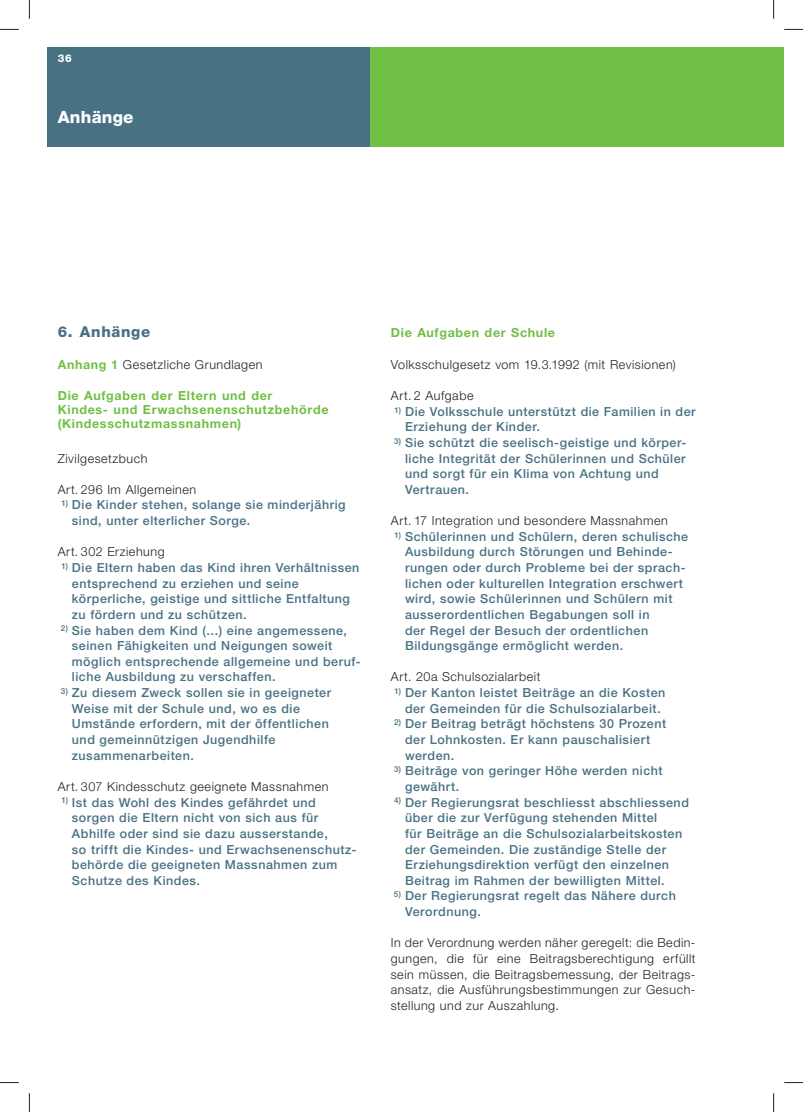
<style>
.page{position:relative;width:803px;height:1112px;background:#fff}
.page>*{position:absolute;margin:0;border:0;box-sizing:border-box;transform-origin:0 0}
.t1{font:800 16.88px "Helvetica Neue LT Std";letter-spacing:.015em;color:#fff}
.t2{font:800 15px "Helvetica Neue LT Std";letter-spacing:.045em;color:#487184}
.t3{font:500 12.5px/15.6px "Helvetica Neue LT Std";letter-spacing:.045em;color:#487184}
.t4{font:300 12.5px/15.6px "Helvetica Neue LT Std";letter-spacing:.04em;color:#231f20;text-align:justify}
.t5{font:700 12.5px/13.8px "Helvetica Neue LT Std";letter-spacing:.055em;color:#71bf44}
.t6{font:800 10.62px "Helvetica Neue LT Std";color:#fff}
.s1{font-weight:700;color:#71bf44}
</style>
<div class="page">
<svg style="left:0;top:29px;width:19px;height:1px"></svg>
<svg style="left:784px;top:29px;width:19px;height:1px"></svg>
<svg style="left:0;top:1082px;width:19px;height:1px"></svg>
<svg style="left:784px;top:1082px;width:19px;height:1px"></svg>
<svg style="left:29px;top:0;width:1px;height:19px"></svg>
<svg style="left:29px;top:1093px;width:1px;height:18px"></svg>
<svg style="left:773px;top:0;width:1px;height:19px"></svg>
<svg style="left:773px;top:1093px;width:1px;height:18px"></svg>
<div style="left:370px;top:47px;width:414px;height:99px;background:#71bf44"></div>
<div style="left:47px;top:47px;width:323px;height:99px;background:#487184"></div>
<p class="t6" style="left:58px;top:55px;width:15px">36</p>
<p class="t1" style="left:58px;top:111px;width:77px">Anhänge</p>
<p class="t2" style="left:58px;top:326px;width:94px">6. Anhänge</p>
<p class="t4" style="left:58px;top:356px;width:206px"><span class="s1">Anhang 1</span> Gesetzliche Grundlagen</p>
<p class="t5" style="left:58px;top:389px;width:272px">Die Aufgaben der Eltern und der<br>Kindes- und Erwachsenenschutzbehörde (Kindesschutzmassnahmen)</p>
<p class="t4" style="left:58px;top:450px;width:91px">Zivilgesetzbuch</p>
<p class="t4" style="left:58px;top:481px;width:140px">Art. 296 Im Allgemeinen</p>
<p class="t3" style="left:72px;top:498px;width:275px;text-indent:-11px"><sup>1)</sup> Die Kinder stehen, solange sie minderjährig sind, unter elterlicher Sorge.</p>
<p class="t4" style="left:58px;top:544px;width:108px">Art. 302 Erziehung</p>
<p class="t3" style="left:72px;top:560px;width:289px;text-indent:-11px"><sup>1)</sup> Die Eltern haben das Kind ihren Verhältnissen entsprechend zu erziehen und seine körperliche, geistige und sittliche Entfaltung zu fördern und zu schützen.</p>
<p class="t3" style="left:72px;top:623px;width:290px;text-indent:-11px"><sup>2)</sup> Sie haben dem Kind (…) eine angemessene, seinen Fähigkeiten und Neigungen soweit möglich entsprechende allgemeine und beruf&shy;liche Ausbildung zu verschaffen.</p>
<p class="t3" style="left:72px;top:685px;width:261px;text-indent:-11px"><sup>3)</sup> Zu diesem Zweck sollen sie in geeigneter Weise mit der Schule und, wo es die Umstände erfordern, mit der öffentlichen und gemeinnützigen Jugendhilfe zusammenarbeiten.</p>
<p class="t4" style="left:58px;top:778px;width:272px">Art. 307 Kindesschutz geeignete Massnahmen</p>
<p class="t3" style="left:72px;top:795px;width:286px;text-indent:-11px"><sup>1)</sup> Ist das Wohl des Kindes gefährdet und sorgen die Eltern nicht von sich aus für Abhilfe oder sind sie dazu ausserstande,<br>so trifft die Kindes- und Erwachsenenschutz&shy;behörde die geeigneten Massnahmen zum Schutze des Kindes.</p>
<p class="t5" style="left:391px;top:326px;width:166px">Die Aufgaben der Schule</p>
<p class="t4" style="left:391px;top:356px;width:287px">Volksschulgesetz vom 19.3.1992 (mit Revisionen)</p>
<p class="t4" style="left:391px;top:388px;width:84px">Art. 2 Aufgabe</p>
<p class="t3" style="left:405px;top:404px;width:292px;text-indent:-11px"><sup>1)</sup> Die Volksschule unterstützt die Familien in der<br>Erziehung der Kinder.</p>
<p class="t3" style="left:405px;top:435px;width:283px;text-indent:-11px"><sup>3)</sup> Sie schützt die seelisch-geistige und körper&shy;liche Integrität der Schülerinnen und Schüler und sorgt für ein Klima von Achtung und Vertrauen.</p>
<p class="t4" style="left:391px;top:513px;width:278px">Art. 17 Integration und besondere Massnahmen</p>
<p class="t3" style="left:405px;top:529px;width:285px;text-indent:-11px"><sup>1)</sup> Schülerinnen und Schülern, deren schulische Ausbildung durch Störungen und Behinde&shy;rungen oder durch Probleme bei der sprach&shy;lichen oder kulturellen Integration erschwert wird, sowie Schülerinnen und Schülern mit ausserordentlichen Begabungen soll in<br>der Regel der Besuch der ordentlichen Bildungsgänge ermöglicht werden.</p>
<p class="t4" style="left:391px;top:669px;width:151px">Art. 20a Schulsozialarbeit</p>
<p class="t3" style="left:394px;top:685px;width:272px;text-align:center"><sup>1)</sup> Der Kanton leistet Beiträge an die Kosten der Gemeinden für die Schulsozialarbeit.</p>
<p class="t3" style="left:405px;top:716px;width:263px;text-indent:-11px"><sup>2)</sup> Der Beitrag beträgt höchstens 30 Prozent der Lohnkosten. Er kann pauschalisiert werden.</p>
<p class="t3" style="left:405px;top:763px;width:259px;text-indent:-11px"><sup>3)</sup> Beiträge von geringer Höhe werden nicht gewährt.</p>
<p class="t3" style="left:405px;top:795px;width:285px;text-indent:-11px"><sup>4)</sup> Der Regierungsrat beschliesst abschliessend über die zur Verfügung stehenden Mittel<br>für Beiträge an die Schulsozialarbeitskosten der Gemeinden. Die zuständige Stelle der Erziehungsdirektion verfügt den einzelnen Beitrag im Rahmen der bewilligten Mittel.</p>
<p class="t3" style="left:405px;top:888px;width:272px;text-indent:-11px"><sup>5)</sup> Der Regierungsrat regelt das Nähere durch<br>Verordnung.</p>
<p class="t4" style="left:391px;top:934px;width:306px">In der Verordnung werden näher geregelt: die Bedin&shy;gungen, die für eine Beitragsberechtigung erfüllt sein müssen, die Beitragsbemessung, der Beitrags&shy;ansatz, die Ausführungsbestimmungen zur Gesuch&shy;stellung und zur Auszahlung.</p>
</div>
